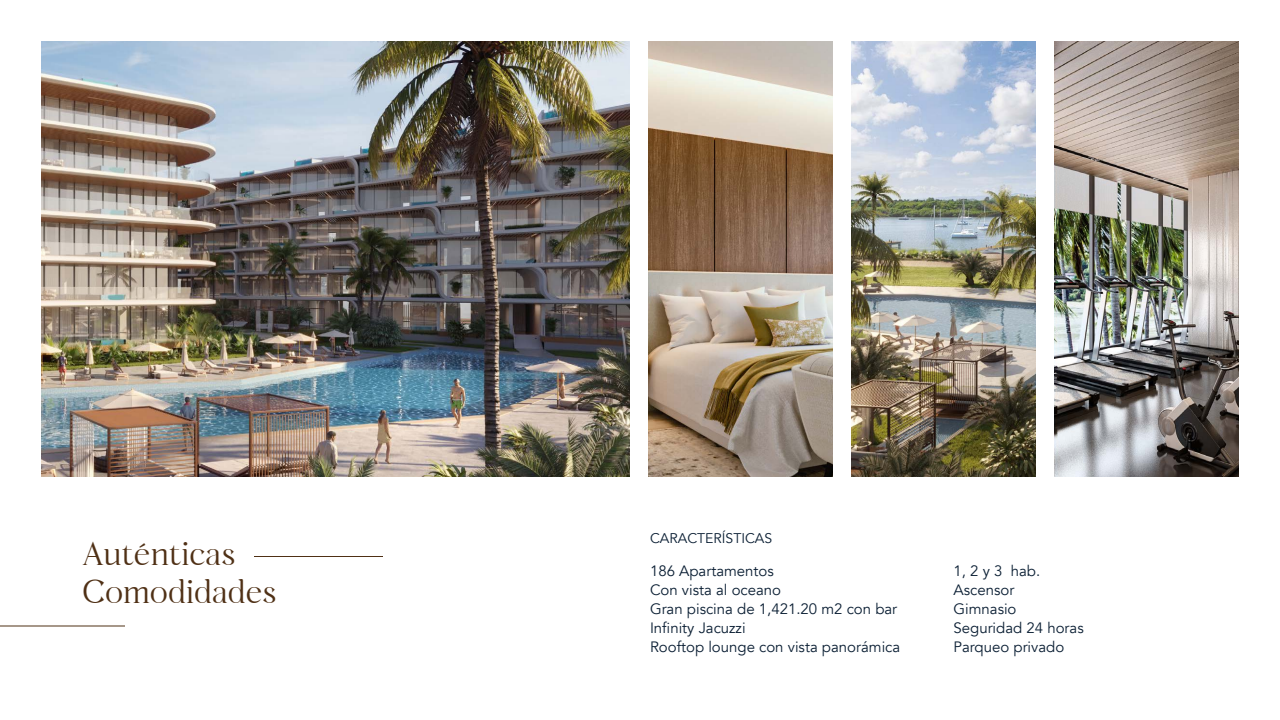
<style>
.page{position:relative;width:1280px;height:720px;background:#fff}
.page>*{position:absolute;margin:0;border:0;box-sizing:border-box;transform-origin:0 0}
.t1{font:32px/38.4px "Mighty Wings";color:#4f3015}
.t2{font:15px/19px "Avenir";color:#0b1f34}
.t3{font:14px "Avenir";color:#0b1f34}
</style>
<div class="page">
<img style="left:1054px;top:41px;width:185px;height:436px">
<img style="left:851px;top:41px;width:185px;height:436px">
<img style="left:648px;top:41px;width:185px;height:436px">
<img style="left:41px;top:41px;width:589px;height:436px">
<hr style="left:254px;top:556px;width:129px;height:1px;background:#4f3015">
<hr style="left:0;top:626px;width:125px;height:1px;background:#4f3015">
<h1 class="t1" style="left:82px;top:535px;width:196px">Auténticas<br>Comodidades</h1>
<p class="t3" style="left:650px;top:529px;width:124px">CARACTERÍSTICAS</p>
<p class="t2" style="left:650px;top:562px;width:252px">186 Apartamentos<br>Con vista al oceano<br>Gran piscina de 1,421.20 m2 con bar<br>Infinity Jacuzzi<br>Rooftop lounge con vista panorámica</p>
<p class="t2" style="left:953px;top:562px;width:132px">1, 2 y 3 hab.<br>Ascensor<br>Gimnasio<br>Seguridad 24 horas<br>Parqueo privado</p>
</div>
